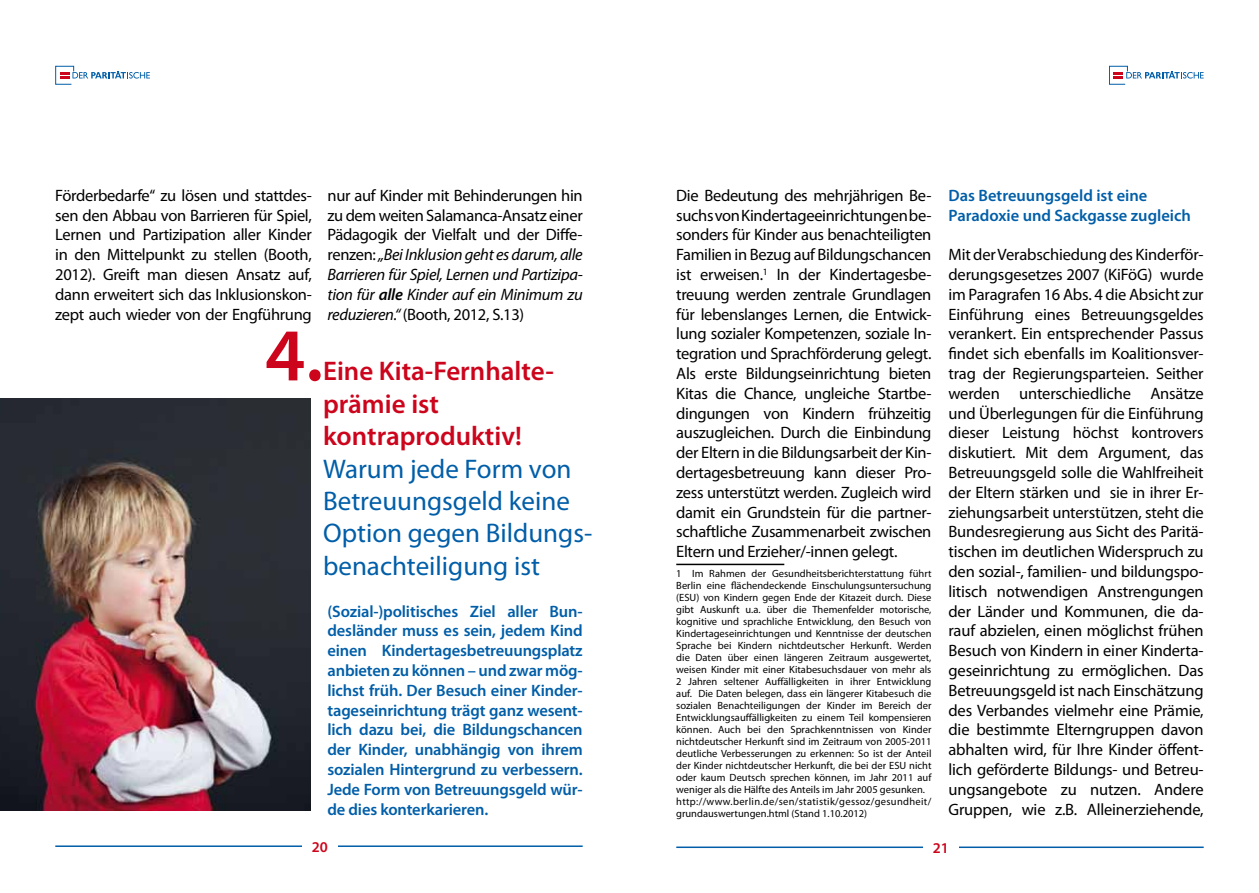
<style>
.page{position:relative;width:1259px;height:893px;background:#fff}
.page>*{position:absolute;margin:0;border:0;box-sizing:border-box;transform-origin:0 0}
.t1{font:600 75px "Myriad Pro";color:#cc051c}
.t2{font:27px/32.4px "Myriad Pro";color:#005ea8}
.t3{font:600 27px/32.4px "Myriad Pro";color:#cc051c}
.t4{font:16.5px/19.8px "Myriad Pro";letter-spacing:-.02em;color:#000;text-align:justify}
.t5{font:600 16.5px/19.8px "Myriad Pro";letter-spacing:-.005em;color:#005ea8;text-align:justify}
.t6{font:600 15px "Myriad Pro";color:#cc051c}
.t7{font:10.5px/12px "Myriad Pro";color:#000}
.s1{font-style:italic}
.s2{font-weight:600;font-style:italic}
</style>
<div class="page">
<hr style="left:55px;top:845px;width:528px;height:2px;background:#005ea8">
<div style="left:302px;top:840px;width:36px;height:26px;background:#fff"></div>
<hr style="left:676px;top:846px;width:527px;height:2px;background:#005ea8">
<div style="left:923px;top:841px;width:35px;height:26px;background:#fff"></div>
<svg style="left:55px;top:66px;width:95px;height:19px"></svg>
<svg style="left:1109px;top:66px;width:94px;height:19px"></svg>
<img style="left:0;top:399px;width:310px;height:411px">
<hr style="left:676px;top:564px;width:108px;height:1px;background:#000">
<p class="t4" style="left:55px;top:185px;width:258px">Förderbedarfe“ zu lösen und stattdes&shy;sen den Abbau von Barrieren für Spiel, Lernen und Partizipation aller Kinder in den Mittelpunkt zu stellen (Booth, 2012). Greift man diesen Ansatz auf, dann erweitert sich das Inklusionskon&shy;zept auch wieder von der Engführung</p>
<h1 class="t1" style="left:265px;top:307px;width:59px">4.</h1>
<p class="t4" style="left:327px;top:185px;width:257px">nur auf Kinder mit Behinderungen hin zu dem weiten Salamanca-Ansatz einer Pädagogik der Vielfalt und der Diffe&shy;renzen: <span class="s1">„Bei Inklusion geht es darum, alle Barrieren für Spiel, Lernen und Partizipa&shy;tion für</span> <span class="s2">alle</span> <span class="s1">Kinder auf ein Minimum zu reduzieren.“</span> (Booth, 2012, S.13)</p>
<p class="t4" style="left:676px;top:185px;width:257px">Die Bedeutung des mehrjährigen Be&shy;suchs von Kindertageeinrichtungen be&shy;sonders für Kinder aus benachteiligten Familien in Bezug auf Bildungschancen ist erweisen.<sup>1</sup> In der Kindertagesbe&shy;treuung werden zentrale Grundlagen für lebenslanges Lernen, die Entwick&shy;lung sozialer Kompetenzen, soziale In&shy;tegration und Sprachförderung gelegt.<br>Als erste Bildungseinrichtung bieten Kitas die Chance, ungleiche Startbe&shy;dingungen von Kindern frühzeitig auszugleichen. Durch die Einbindung der Eltern in die Bildungsarbeit der Kin&shy;dertagesbetreuung kann dieser Pro&shy;zess unterstützt werden. Zugleich wird damit ein Grundstein für die partner&shy;schaftliche Zusammenarbeit zwischen Eltern und Erzieher/-innen gelegt.</p>
<p class="t7" style="left:676px;top:567px;width:257px">1 Im Rahmen der Gesundheitsberichterstattung führt Berlin eine flächendeckende Einschulungsuntersuchung (ESU) von Kindern gegen Ende der Kitazeit durch. Diese gibt Auskunft u.a. über die Themenfelder motorische, kognitive und sprachliche Entwicklung, den Besuch von Kindertageseinrichtungen und Kenntnisse der deutschen Sprache bei Kindern nichtdeutscher Herkunft. Werden die Daten über einen längeren Zeitraum ausgewertet, weisen Kinder mit einer Kitabesuchsdauer von mehr als 2 Jahren seltener Auffälligkeiten in ihrer Entwicklung auf. Die Daten belegen, dass ein längerer Kitabesuch die sozialen Benachteiligungen der Kinder im Bereich der Entwicklungsauffälligkeiten zu einem Teil kompensieren können. Auch bei den Sprachkenntnissen von Kinder nichtdeutscher Herkunft sind im Zeitraum von 2005-2011 deutliche Verbesserungen zu erkennen: So ist der Anteil der Kinder nichtdeutscher Herkunft, die bei der ESU nicht oder kaum Deutsch sprechen können, im Jahr 2011 auf weniger als die Hälfte des Anteils im Jahr 2005 gesunken. http://www.berlin.de/sen/statistik/gessoz/gesundheit/ grundauswertungen.html (Stand 1.10.2012)</p>
<h2 class="t3" style="left:323px;top:354px;width:232px">Eine Kita-Fernhalte&shy;prämie ist kontraproduktiv!</h2>
<h2 class="t2" style="left:323px;top:452px;width:271px">Warum jede Form von<br>Betreuungsgeld keine<br>Option gegen Bildungs&shy;benachteiligung ist</h2>
<p class="t5" style="left:327px;top:601px;width:257px">(Sozial-)politisches Ziel aller Bun&shy;desländer muss es sein, jedem Kind einen Kindertagesbetreuungsplatz anbieten zu können – und zwar mög&shy;lichst früh. Der Besuch einer Kinder&shy;tageseinrichtung trägt ganz wesent&shy;lich dazu bei, die Bildungschancen der Kinder, unabhängig von ihrem sozialen Hintergrund zu verbessern.<br>Jede Form von Betreuungsgeld wür&shy;de dies konterkarieren.</p>
<p class="t5" style="left:948px;top:185px;width:244px">Das Betreuungsgeld ist eine<br>Paradoxie und Sackgasse zugleich</p>
<p class="t4" style="left:948px;top:244px;width:257px">Mit der Verabschiedung des Kinderför&shy;derungsgesetzes 2007 (KiFöG) wurde im Paragrafen 16 Abs. 4 die Absicht zur Einführung eines Betreuungsgeldes verankert. Ein entsprechender Passus findet sich ebenfalls im Koalitionsver&shy;trag der Regierungsparteien. Seither werden unterschiedliche Ansätze und Überlegungen für die Einführung dieser Leistung höchst kontrovers diskutiert. Mit dem Argument, das Betreuungsgeld solle die Wahlfreiheit der Eltern stärken und sie in ihrer Er&shy;ziehungsarbeit unterstützen, steht die Bundesregierung aus Sicht des Paritä&shy;tischen im deutlichen Widerspruch zu den sozial-, familien- und bildungspo&shy;litisch notwendigen Anstrengungen der Länder und Kommunen, die da&shy;rauf abzielen, einen möglichst frühen Besuch von Kindern in einer Kinderta&shy;geseinrichtung zu ermöglichen. Das Betreuungsgeld ist nach Einschätzung des Verbandes vielmehr eine Prämie, die bestimmte Elterngruppen davon abhalten wird, für Ihre Kinder öffent&shy;lich geförderte Bildungs- und Betreu&shy;ungsangebote zu nutzen. Andere Gruppen, wie z.B. Alleinerziehende,</p>
<p class="t6" style="left:312px;top:837px;width:18px">20</p>
<p class="t6" style="left:932px;top:838px;width:18px">21</p>
</div>
